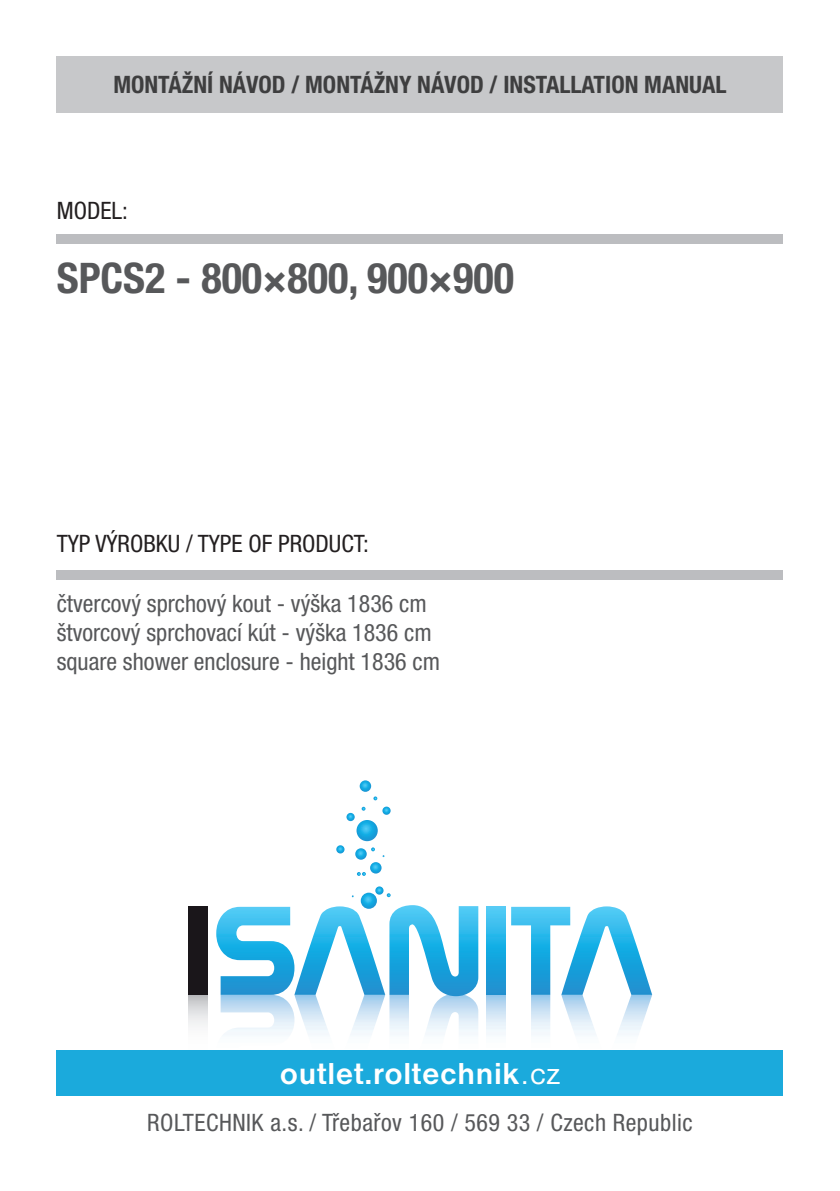
<style>
.page{position:relative;width:840px;height:1191px;background:#fff}
.page>*{position:absolute;margin:0;border:0;box-sizing:border-box;transform-origin:0 0}
.t1{font:700 condensed 42.2px "Helvetica Neue LT Pro";color:#57585a}
.t2{font:700 31.4px "Nimbus Sans DOT";letter-spacing:.02em;color:#fff}
.t3{font:condensed 24px "Helvetica Neue LT Pro";color:#57585a}
.t4{font:700 condensed 24px "Helvetica Neue LT Pro";color:#3e3e3f}
.t5{font:condensed 24px "Helvetica Neue LT Pro";letter-spacing:.02em;color:#57585a}
.t6{font:condensed 24px "Helvetica Neue LT Pro";color:#231f20}
.s1{font-weight:400}
</style>
<div class="page">
<svg style="left:188px;top:994px;width:20px;height:32px"></svg>
<svg style="left:486px;top:994px;width:19px;height:41px"></svg>
<div style="left:188px;top:906px;width:20px;height:88px;background:#1a161a"></div>
<svg style="left:216px;top:905px;width:262px;height:130px"></svg>
<svg style="left:486px;top:906px;width:19px;height:88px"></svg>
<svg style="left:511px;top:906px;width:140px;height:129px"></svg>
<svg style="left:356px;top:820px;width:21px;height:21px"></svg>
<svg style="left:360px;top:892px;width:17px;height:16px"></svg>
<svg style="left:346px;top:813px;width:8px;height:8px"></svg>
<svg style="left:336px;top:845px;width:8px;height:8px"></svg>
<svg style="left:382px;top:806px;width:8px;height:9px"></svg>
<svg style="left:361px;top:806px;width:4px;height:4px"></svg>
<svg style="left:375px;top:886px;width:15px;height:11px"></svg>
<svg style="left:359px;top:780px;width:18px;height:20px"></svg>
<svg style="left:355px;top:847px;width:29px;height:29px"></svg>
<div style="left:57px;top:1050px;width:725px;height:46px;background:#1baadc"></div>
<div style="left:57px;top:56px;width:725px;height:57px;background:#c7c8ca"></div>
<div style="left:57px;top:235px;width:725px;height:9px;background:#bcbdc0"></div>
<div style="left:57px;top:570px;width:725px;height:9px;background:#bcbdc0"></div>
<p class="t4" style="left:113px;top:70px;width:614px">MONTÁŽNÍ NÁVOD / MONTÁŽNY NÁVOD / INSTALLATION MANUAL</p>
<p class="t6" style="left:57px;top:196px;width:73px">MODEL:</p>
<p class="t1" style="left:57px;top:252px;width:458px">SPCS2 - 800×800, 900×900</p>
<p class="t6" style="left:57px;top:530px;width:313px">TYP VÝROBKU / TYPE OF PRODUCT:</p>
<p class="t3" style="left:57px;top:589px;width:371px">čtvercový sprchový kout - výška 1836 cm</p>
<p class="t3" style="left:57px;top:618px;width:376px">štvorcový sprchovací kút - výška 1836 cm</p>
<p class="t3" style="left:57px;top:647px;width:384px">square shower enclosure - height 1836 cm</p>
<p class="t2" style="left:280px;top:1055px;width:281px">outlet.roltechnik<span class="s1">.cz</span></p>
<p class="t5" style="left:147px;top:1108px;width:546px">ROLTECHNIK a.s. / Třebařov 160 / 569 33 / Czech Republic</p>
</div>
